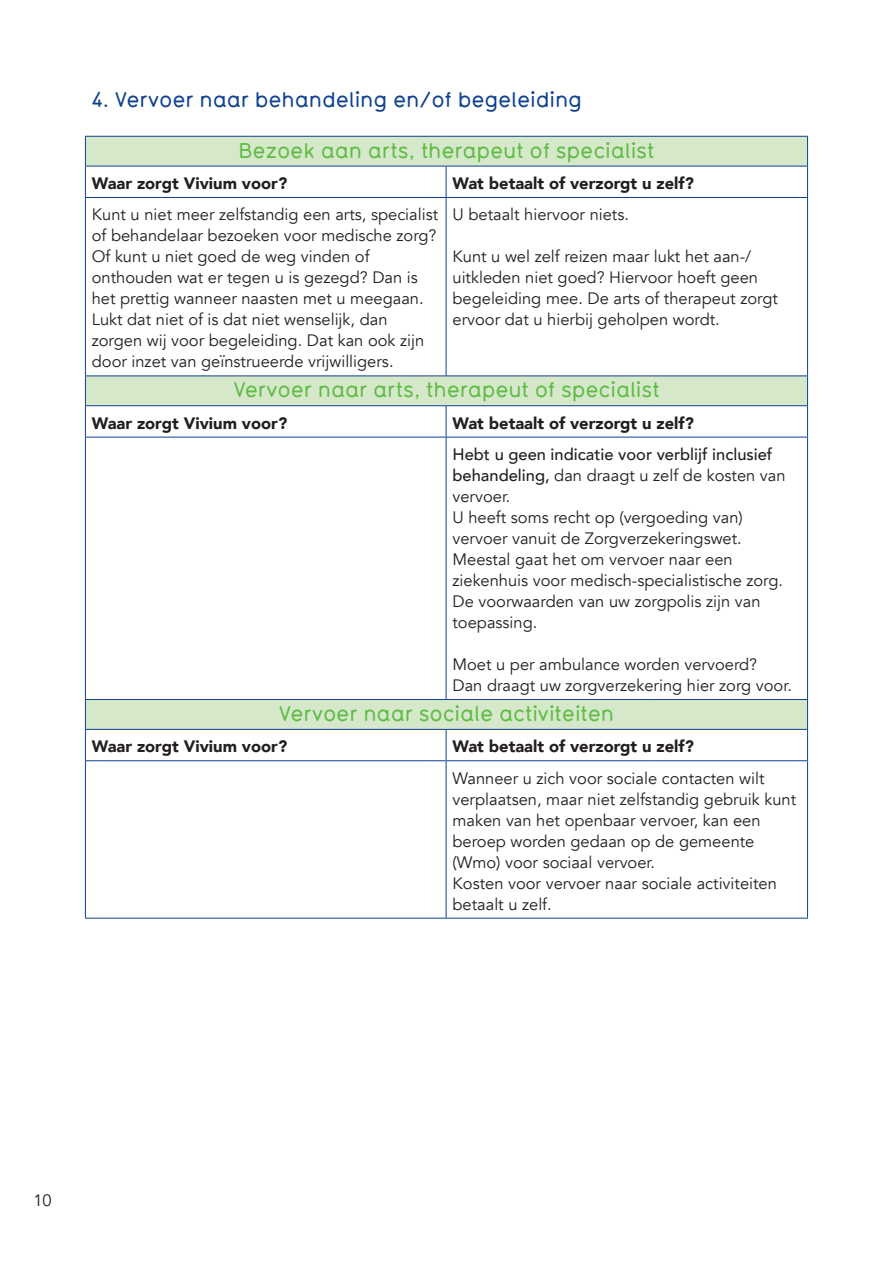
<style>
.page{position:relative;width:893px;height:1263px;background:#fff}
.page>*{position:absolute;margin:0;border:0;box-sizing:border-box;transform-origin:0 0}
.kopje{font:21px "Typ Med";color:#60bb46}
.kopje-2{font:21px "Typ Med";color:#0f4191}
.tekst{font:16.5px/21px "Avenir";color:#231f20}
.tekst-2{font:900 16.5px "Avenir";color:#231f20}
.tekst-3{font:500 16.5px/21px "Avenir";color:#231f20}
.s1{font-weight:400}
</style>
<div class="page">
<svg style="left:86px;top:137px;width:721px;height:592px"></svg>
<hr style="left:85px;top:166px;width:1px;height:31px;background:#0f4191">
<hr style="left:446px;top:166px;width:1px;height:31px;background:#0f4191">
<hr style="left:807px;top:166px;width:1px;height:31px;background:#0f4191">
<hr style="left:85px;top:197px;width:361px;height:1px;background:#0f4191">
<hr style="left:85px;top:198px;width:1px;height:177px;background:#0f4191">
<hr style="left:446px;top:197px;width:202px;height:1px;background:#0f4191">
<hr style="left:446px;top:198px;width:1px;height:177px;background:#0f4191">
<hr style="left:648px;top:197px;width:160px;height:1px;background:#0f4191">
<hr style="left:807px;top:198px;width:1px;height:177px;background:#0f4191">
<hr style="left:85px;top:406px;width:1px;height:31px;background:#0f4191">
<hr style="left:446px;top:406px;width:1px;height:31px;background:#0f4191">
<hr style="left:807px;top:406px;width:1px;height:31px;background:#0f4191">
<hr style="left:85px;top:437px;width:361px;height:1px;background:#0f4191">
<hr style="left:85px;top:437px;width:1px;height:262px;background:#0f4191">
<hr style="left:446px;top:437px;width:202px;height:1px;background:#0f4191">
<hr style="left:446px;top:437px;width:1px;height:262px;background:#0f4191">
<hr style="left:648px;top:437px;width:160px;height:1px;background:#0f4191">
<hr style="left:807px;top:437px;width:1px;height:262px;background:#0f4191">
<hr style="left:85px;top:730px;width:1px;height:30px;background:#0f4191">
<hr style="left:446px;top:730px;width:1px;height:30px;background:#0f4191">
<hr style="left:807px;top:730px;width:1px;height:30px;background:#0f4191">
<hr style="left:85px;top:760px;width:361px;height:1px;background:#0f4191">
<hr style="left:85px;top:761px;width:1px;height:157px;background:#0f4191">
<hr style="left:446px;top:760px;width:202px;height:1px;background:#0f4191">
<hr style="left:446px;top:761px;width:1px;height:157px;background:#0f4191">
<hr style="left:648px;top:760px;width:160px;height:1px;background:#0f4191">
<hr style="left:807px;top:761px;width:1px;height:157px;background:#0f4191">
<hr style="left:85px;top:918px;width:361px;height:1px;background:#0f4191">
<hr style="left:446px;top:918px;width:202px;height:1px;background:#0f4191">
<hr style="left:648px;top:918px;width:160px;height:1px;background:#0f4191">
<hr style="left:85px;top:136px;width:361px;height:1px;background:#0f4191">
<svg style="left:85px;top:137px;width:1px;height:29px"></svg>
<hr style="left:446px;top:136px;width:202px;height:1px;background:#0f4191">
<hr style="left:648px;top:136px;width:160px;height:1px;background:#0f4191">
<svg style="left:807px;top:137px;width:1px;height:29px"></svg>
<hr style="left:85px;top:166px;width:361px;height:1px;background:#0f4191">
<hr style="left:446px;top:166px;width:202px;height:1px;background:#0f4191">
<hr style="left:648px;top:166px;width:160px;height:1px;background:#0f4191">
<hr style="left:85px;top:375px;width:361px;height:1px;background:#0f4191">
<svg style="left:85px;top:376px;width:1px;height:29px"></svg>
<hr style="left:446px;top:375px;width:202px;height:1px;background:#0f4191">
<hr style="left:648px;top:375px;width:160px;height:1px;background:#0f4191">
<svg style="left:807px;top:376px;width:1px;height:29px"></svg>
<hr style="left:85px;top:405px;width:361px;height:1px;background:#0f4191">
<hr style="left:446px;top:405px;width:202px;height:1px;background:#0f4191">
<hr style="left:648px;top:405px;width:160px;height:1px;background:#0f4191">
<hr style="left:85px;top:699px;width:361px;height:1px;background:#0f4191">
<svg style="left:85px;top:700px;width:1px;height:29px"></svg>
<hr style="left:446px;top:699px;width:202px;height:1px;background:#0f4191">
<hr style="left:648px;top:699px;width:160px;height:1px;background:#0f4191">
<svg style="left:807px;top:700px;width:1px;height:29px"></svg>
<hr style="left:85px;top:729px;width:361px;height:1px;background:#0f4191">
<hr style="left:446px;top:729px;width:202px;height:1px;background:#0f4191">
<hr style="left:648px;top:729px;width:160px;height:1px;background:#0f4191">
<p class="kopje-2" style="left:92px;top:85px;width:492px">4. Vervoer naar behandeling en/of begeleiding</p>
<p class="kopje" style="left:239px;top:136px;width:417px">Bezoek aan arts, therapeut of specialist</p>
<p class="tekst-2" style="left:92px;top:169px;width:197px">Waar zorgt Vivium voor?</p>
<p class="tekst-2" style="left:452px;top:169px;width:243px">Wat betaalt of verzorgt u zelf?</p>
<p class="tekst" style="left:92px;top:204px;width:348px">Kunt u niet meer zelfstandig een arts, specialist of behandelaar bezoeken voor medische zorg?<br>Of kunt u niet goed de weg vinden of onthouden wat er tegen u is gezegd? Dan is het prettig wanneer naasten met u meegaan.<br>Lukt dat niet of is dat niet wenselijk, dan zorgen wij voor begeleiding. Dat kan ook zijn door inzet van geïnstrueerde vrijwilligers.</p>
<p class="tekst" style="left:452px;top:204px;width:178px">U betaalt hiervoor niets.</p>
<p class="tekst" style="left:452px;top:246px;width:327px">Kunt u wel zelf reizen maar lukt het aan-/ uitkleden niet goed? Hiervoor hoeft geen begeleiding mee. De arts of therapeut zorgt ervoor dat u hierbij geholpen wordt.</p>
<p class="kopje" style="left:233px;top:376px;width:428px">Vervoer naar arts, therapeut of specialist</p>
<p class="tekst-2" style="left:92px;top:409px;width:197px">Waar zorgt Vivium voor?</p>
<p class="tekst-2" style="left:452px;top:409px;width:243px">Wat betaalt of verzorgt u zelf?</p>
<p class="tekst-3" style="left:452px;top:443px;width:335px">Hebt u geen indicatie voor verblijf inclusief behandeling, <span class="s1">dan draagt u zelf de kosten van vervoer.</span></p>
<p class="tekst" style="left:452px;top:507px;width:332px">U heeft soms recht op (vergoeding van) vervoer vanuit de Zorgverzekeringswet.<br>Meestal gaat het om vervoer naar een ziekenhuis voor medisch-specialistische zorg.<br>De voorwaarden van uw zorgpolis zijn van toepassing.</p>
<p class="tekst" style="left:452px;top:654px;width:341px">Moet u per ambulance worden vervoerd?<br>Dan draagt uw zorgverzekering hier zorg voor.</p>
<p class="kopje" style="left:279px;top:699px;width:337px">Vervoer naar sociale activiteiten</p>
<p class="tekst-2" style="left:92px;top:732px;width:197px">Waar zorgt Vivium voor?</p>
<p class="tekst-2" style="left:452px;top:732px;width:243px">Wat betaalt of verzorgt u zelf?</p>
<p class="tekst" style="left:452px;top:768px;width:345px">Wanneer u zich voor sociale contacten wilt verplaatsen, maar niet zelfstandig gebruik kunt maken van het openbaar vervoer, kan een beroep worden gedaan op de gemeente (Wmo) voor sociaal vervoer.</p>
<p class="tekst" style="left:452px;top:873px;width:326px">Kosten voor vervoer naar sociale activiteiten betaalt u zelf.</p>
<p class="tekst" style="left:33px;top:1190px;width:20px">10</p>
</div>
